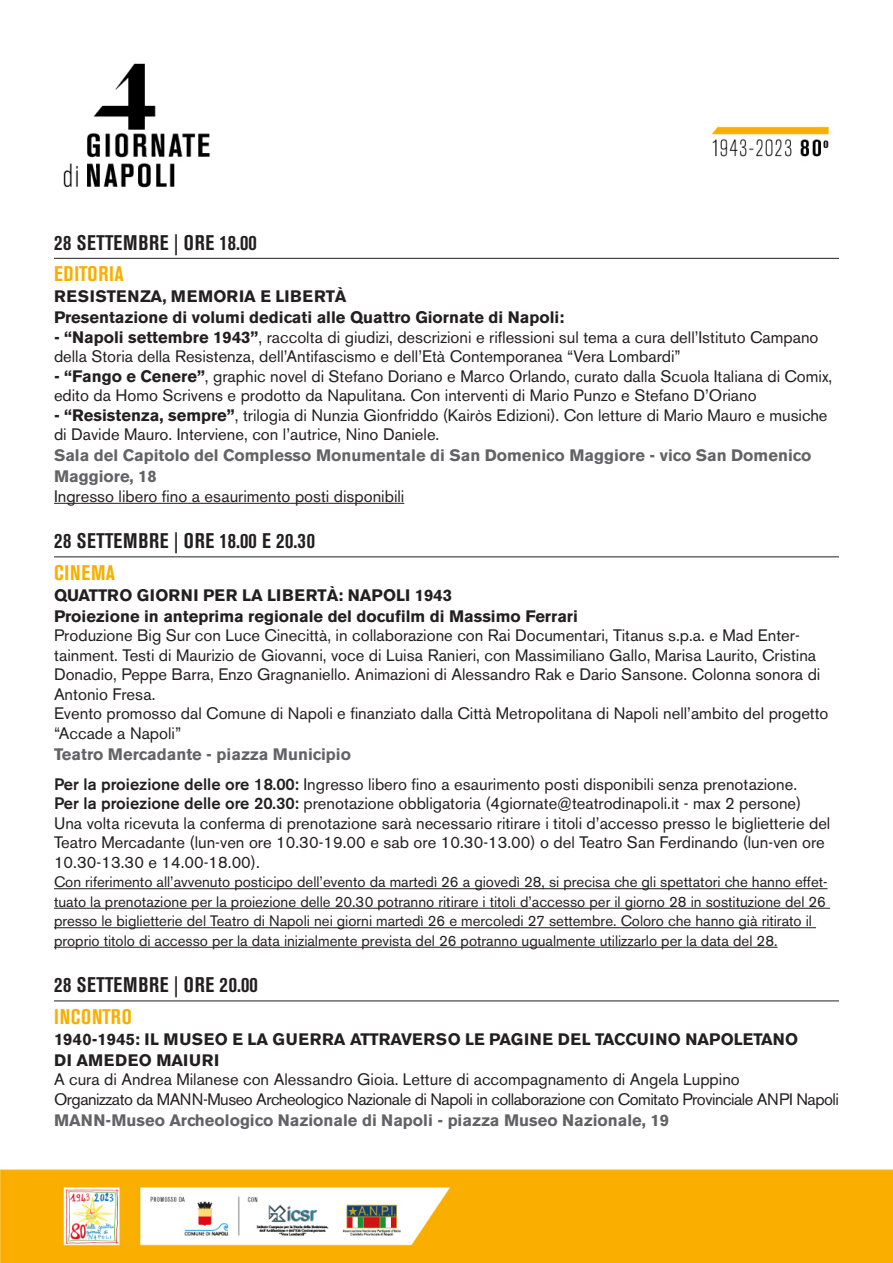
<style>
.page{position:relative;width:893px;height:1263px;background:#fff}
.page>*{position:absolute;margin:0;border:0;box-sizing:border-box;transform-origin:0 0}
.DATA{font:700 condensed 21px "Akzidenz Grotesk BE";letter-spacing:.035em;color:#231f20}
.TIPO{font:700 condensed 21px "Akzidenz Grotesk BE";letter-spacing:.035em;color:#f9af00}
.TESTO{font:16.5px/19.5px "Akzidenz Grotesk BE";color:#231f20}
.ATTIVITà{font:700 16.5px "Akzidenz Grotesk BE";color:#231f20}
.LUOGO{font:700 16.5px/21px "Akzidenz Grotesk BE";color:#636366}
.TESTO-2{font:16.5px "Akzidenz Grotesk BE";letter-spacing:-.03em;color:#231f20}
.ATTIVITà-2{font:700 16.5px "Akzidenz Grotesk BE";letter-spacing:.04em;color:#231f20}
.TESTO-3{font:15px/19.5px "Akzidenz Grotesk BE";color:#231f20}
.s1{font-weight:700}
.s2{font-weight:500}
</style>
<div class="page">
<img style="left:0;top:63px;width:892px;height:1200px">
<hr style="left:54px;top:258px;width:785px;height:1px;background:#231f20">
<hr style="left:54px;top:503px;width:350px;height:1px;background:#231f20">
<hr style="left:54px;top:557px;width:785px;height:1px;background:#231f20">
<hr style="left:54px;top:888px;width:774px;height:1px;background:#231f20">
<hr style="left:54px;top:908px;width:776px;height:1px;background:#231f20">
<hr style="left:54px;top:927px;width:762px;height:1px;background:#231f20">
<hr style="left:54px;top:947px;width:723px;height:1px;background:#231f20">
<hr style="left:54px;top:1001px;width:785px;height:1px;background:#231f20">
<p class="DATA" style="left:54px;top:230px;width:204px">28 SETTEMBRE | ORE 18.00</p>
<p class="TIPO" style="left:54px;top:262px;width:71px">EDITORIA</p>
<p class="ATTIVITà-2" style="left:54px;top:287px;width:294px">RESISTENZA, MEMORIA E LIBERTÀ</p>
<p class="ATTIVITà" style="left:54px;top:308px;width:512px">Presentazione di volumi dedicati alle Quattro Giornate di Napoli:</p>
<p class="TESTO" style="left:54px;top:327px;width:766px"><span class="s1">- “Napoli settembre 1943”</span>, raccolta di giudizi, descrizioni e riflessioni sul tema a cura dell’Istituto Campano della Storia della Resistenza, dell’Antifascismo e dell’Età Contemporanea “Vera Lombardi”</p>
<p class="TESTO" style="left:54px;top:366px;width:780px"><span class="s1">- “Fango e Cenere”</span>, graphic novel di Stefano Doriano e Marco Orlando, curato dalla Scuola Italiana di Comix, edito da Homo Scrivens e prodotto da Napulitana. Con interventi di Mario Punzo e Stefano D’Oriano</p>
<p class="TESTO" style="left:54px;top:405px;width:775px"><span class="s1">- “Resistenza, sempre”</span>, trilogia di Nunzia Gionfriddo (Kairòs Edizioni). Con letture di Mario Mauro e musiche di Davide Mauro. Interviene, con l’autrice, Nino Daniele.</p>
<p class="LUOGO" style="left:54px;top:445px;width:759px">Sala del Capitolo del Complesso Monumentale di San Domenico Maggiore - vico San Domenico<br>Maggiore, 18</p>
<p class="TESTO" style="left:54px;top:486px;width:352px">Ingresso libero fino a esaurimento posti disponibili</p>
<p class="DATA" style="left:54px;top:529px;width:262px">28 SETTEMBRE | ORE 18.00 E 20.30</p>
<p class="TIPO" style="left:54px;top:560px;width:63px">CINEMA</p>
<p class="ATTIVITà" style="left:54px;top:585px;width:400px">QUATTRO GIORNI PER LA LIBERTÀ: NAPOLI 1943</p>
<p class="ATTIVITà" style="left:54px;top:606px;width:525px">Proiezione in anteprima regionale del docufilm di Massimo Ferrari</p>
<p class="TESTO" style="left:54px;top:626px;width:768px">Produzione Big Sur con Luce Cinecittà, in collaborazione con Rai Documentari, Titanus s.p.a. e Mad Enter&shy;tainment. Testi di Maurizio de Giovanni, voce di Luisa Ranieri, con Massimiliano Gallo, Marisa Laurito, Cristina Donadio, Peppe Barra, Enzo Gragnaniello. Animazioni di Alessandro Rak e Dario Sansone. Colonna sonora di Antonio Fresa.</p>
<p class="TESTO" style="left:54px;top:704px;width:776px">Evento promosso dal Comune di Napoli e finanziato dalla Città Metropolitana di Napoli nell’ambito del progetto “Accade a Napoli”</p>
<p class="LUOGO" style="left:54px;top:744px;width:299px">Teatro Mercadante - piazza Municipio</p>
<p class="TESTO" style="left:54px;top:774px;width:745px"><span class="s2">Per la proiezione delle ore 18.00:</span> Ingresso libero fino a esaurimento posti disponibili senza prenotazione.</p>
<p class="TESTO" style="left:54px;top:794px;width:749px"><span class="s2">Per la proiezione delle ore 20.30:</span> prenotazione obbligatoria (4giornate@teatrodinapoli.it - max 2 persone)</p>
<p class="TESTO" style="left:54px;top:813px;width:778px">Una volta ricevuta la conferma di prenotazione sarà necessario ritirare i titoli d’accesso presso le biglietterie del<br>Teatro Mercadante (lun-ven ore 10.30-19.00 e sab ore 10.30-13.00) o del Teatro San Ferdinando (lun-ven ore<br>10.30-13.30 e 14.00-18.00).</p>
<p class="TESTO-3" style="left:54px;top:872px;width:775px">Con riferimento all’avvenuto posticipo dell’evento da martedì 26 a giovedì 28, si precisa che gli spettatori che hanno effet&shy;tuato la prenotazione per la proiezione delle 20.30 potranno ritirare i titoli d’accesso per il giorno 28 in sostituzione del 26 presso le biglietterie del Teatro di Napoli nei giorni martedì 26 e mercoledi 27 settembre. Coloro che hanno già ritirato il proprio titolo di accesso per la data inizialmente prevista del 26 potranno ugualmente utilizzarlo per la data del 28.</p>
<p class="DATA" style="left:54px;top:973px;width:205px">28 SETTEMBRE | ORE 20.00</p>
<p class="TIPO" style="left:54px;top:1004px;width:79px">INCONTRO</p>
<p class="ATTIVITà" style="left:54px;top:1029px;width:746px">1940-1945: IL MUSEO E LA GUERRA ATTRAVERSO LE PAGINE DEL TACCUINO NAPOLETANO</p>
<p class="ATTIVITà-2" style="left:54px;top:1050px;width:167px">DI AMEDEO MAIURI</p>
<p class="TESTO" style="left:54px;top:1070px;width:687px">A cura di Andrea Milanese con Alessandro Gioia. Letture di accompagnamento di Angela Luppino</p>
<p class="TESTO-2" style="left:54px;top:1089px;width:786px">Organizzato da MANN-Museo Archeologico Nazionale di Napoli in collaborazione con Comitato Provinciale ANPI Napoli</p>
<p class="LUOGO" style="left:54px;top:1110px;width:616px">MANN-Museo Archeologico Nazionale di Napoli - piazza Museo Nazionale, 19</p>
</div>
